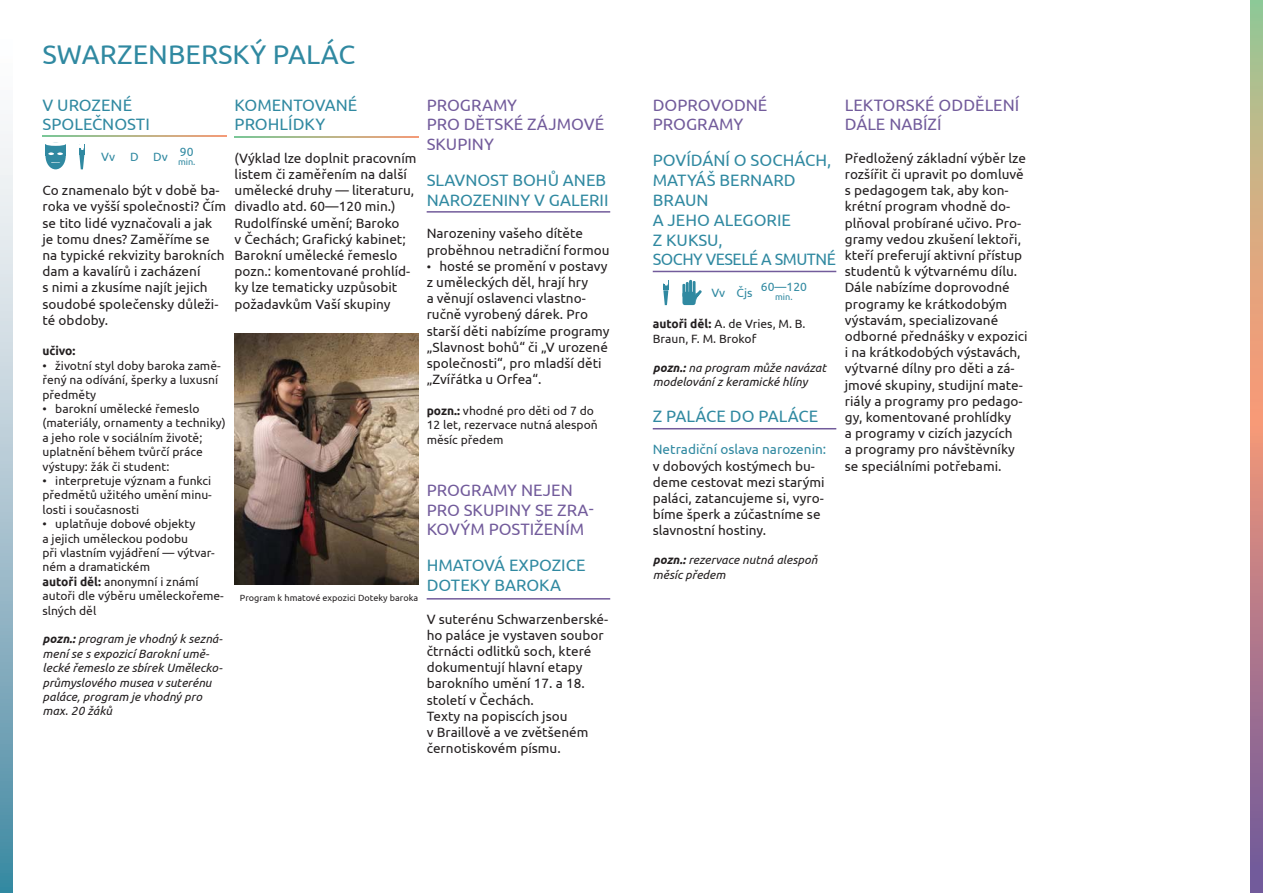
<style>
.page{position:relative;width:1263px;height:893px;background:#fff}
.page>*{position:absolute;margin:0;border:0;box-sizing:border-box;transform-origin:0 0}
.t1{font:27px "Ubuntu";color:#3089a1}
.t2{font:16.5px/19.8px "Ubuntu";color:#3089a1}
.t3{font:16.5px/19.8px "Ubuntu";color:#725b9b}
.t4{font:13.5px/16.2px "Ubuntu";color:#231f20}
.t5{font:13.5px "Ubuntu";color:#3089a1}
.t6{font:12px/14.4px "Ubuntu";color:#231f20}
.t7{font:italic 12px/14.4px "Ubuntu";color:#231f20}
.t8{font:12px "Ubuntu";color:#3089a1}
.t9{font:700 12px "Ubuntu";letter-spacing:-.005em;color:#231f20}
.t10{font:9px "Ubuntu";color:#231f20}
.t11{font:9px "Ubuntu";color:#3089a1}
.s1{font-weight:700}
.s2{font-size:12px}
</style>
<div class="page">
<svg style="left:43px;top:135px;width:183px;height:1px"></svg>
<div style="left:46px;top:142px;width:20px;height:27px;background:#3089a1;border-radius:50%"></div>
<div style="left:46px;top:144px;width:20px;height:12px;background:#3089a1"></div>
<svg style="left:46px;top:142px;width:20px;height:4px"></svg>
<svg style="left:48px;top:152px;width:15px;height:3px"></svg>
<svg style="left:0;top:131px;width:13px;height:762px;background:#a5c2cf"></svg>
<svg style="left:79px;top:144px;width:5px;height:25px"></svg>
<svg style="left:235px;top:136px;width:183px;height:2px"></svg>
<hr style="left:427px;top:211px;width:183px;height:2px;background:#725b9b">
<hr style="left:427px;top:598px;width:183px;height:2px;background:#725b9b">
<hr style="left:653px;top:271px;width:183px;height:1px;background:#725b9b">
<svg style="left:663px;top:283px;width:5px;height:22px"></svg>
<div style="left:689px;top:280px;width:3px;height:14px;border:2px solid #3089a1"></div>
<div style="left:682px;top:292px;width:14px;height:13px;border:4px solid #3089a1"></div>
<svg style="left:682px;top:281px;width:20px;height:22px"></svg>
<hr style="left:653px;top:428px;width:183px;height:1px;background:#725b9b">
<svg style="left:1250px;top:0;width:13px;height:893px;background:#bc9188"></svg>
<img style="left:235px;top:334px;width:183px;height:251px">
<h1 class="t1" style="left:43px;top:39px;width:314px">SWARZENBERSKÝ PALÁC</h1>
<p class="t2" style="left:43px;top:95px;width:109px">V UROZENÉ<br>SPOLEČNOSTI</p>
<p class="t8" style="left:101px;top:150px;width:68px">Vv D Dv</p>
<p class="t8" style="left:180px;top:144px;width:15px">90</p>
<p class="t11" style="left:178px;top:156px;width:19px">min.</p>
<p class="t4" style="left:43px;top:182px;width:185px">Co znamenalo být v době ba&shy;roka ve vyšší společnosti? Čím se tito lidé vyznačovali a jak je tomu dnes? Zaměříme se na typické rekvizity barokních dam a kavalírů i zacházení<br>s nimi a zkusíme najít jejich soudobé společensky důleži&shy;té obdoby.</p>
<p class="t9" style="left:43px;top:344px;width:35px">učivo:</p>
<p class="t6" style="left:43px;top:358px;width:180px">• životní styl doby baroka zamě&shy;řený na odívání, šperky a luxusní předměty</p>
<p class="t6" style="left:43px;top:401px;width:185px">• barokní umělecké řemeslo (materiály, ornamenty a techniky) a jeho role v sociálním životě; uplatnění během tvůrčí práce výstupy: žák či student:</p>
<p class="t6" style="left:43px;top:473px;width:171px;text-align:justify">• interpretuje význam a funkci předmětů užitého umění minu&shy;losti i současnosti</p>
<p class="t6" style="left:43px;top:517px;width:183px">• uplatňuje dobové objekty<br>a jejich uměleckou podobu<br>při vlastním vyjádření — výtvar&shy;ném a dramatickém<br><span class="s1">autoři děl:</span> anonymní i známí autoři dle výběru uměleckořeme&shy;slných děl</p>
<p class="t7" style="left:43px;top:632px;width:182px"><span class="s1">pozn.:</span> program je vhodný k sezná&shy;mení se s expozicí Barokní umě&shy;lecké řemeslo ze sbírek Umělecko&shy;průmyslového musea v suterénu paláce, program je vhodný pro max. 20 žáků</p>
<p class="t2" style="left:235px;top:95px;width:124px">KOMENTOVANÉ<br>PROHLÍDKY</p>
<p class="t4" style="left:235px;top:150px;width:183px">(Výklad lze doplnit pracovním listem či zaměřením na další umělecké druhy — literaturu, divadlo atd. 60—120 min.)<br>Rudolfínské umění; Baroko<br>v Čechách; Grafický kabinet;<br>Barokní umělecké řemeslo pozn.: komentované prohlíd&shy;ky lze tematicky uzpůsobit požadavkům Vaší skupiny</p>
<p class="t10" style="left:240px;top:592px;width:180px">Program k hmatové expozici Doteky baroka</p>
<p class="t3" style="left:427px;top:95px;width:179px">PROGRAMY<br>PRO DĚTSKÉ ZÁJMOVÉ<br>SKUPINY</p>
<p class="t2" style="left:427px;top:170px;width:183px">SLAVNOST BOHŮ ANEB<br>NAROZENINY V GALERII</p>
<p class="t4" style="left:427px;top:225px;width:185px">Narozeniny vašeho dítěte proběhnou netradiční formou</p>
<p class="t4" style="left:427px;top:258px;width:184px"><span class="s2">•</span> hosté se promění v postavy z uměleckých děl, hrají hry<br>a věnují oslavenci vlastno&shy;ručně vyrobený dárek. Pro starší děti nabízíme programy „Slavnost bohů“ či „V urozené společnosti“, pro mladší děti „Zvířátka u Orfea“.</p>
<p class="t6" style="left:427px;top:403px;width:173px"><span class="s1">pozn.:</span> vhodné pro děti od 7 do<br>12 let, rezervace nutná alespoň měsíc předem</p>
<p class="t3" style="left:427px;top:480px;width:168px">PROGRAMY NEJEN<br>PRO SKUPINY SE ZRA-<br>KOVÝM POSTIŽENÍM</p>
<p class="t2" style="left:427px;top:555px;width:160px">HMATOVÁ EXPOZICE<br>DOTEKY BAROKA</p>
<p class="t4" style="left:427px;top:610px;width:183px">V suterénu Schwarzenberské&shy;ho paláce je vystaven soubor čtrnácti odlitků soch, které dokumentují hlavní etapy barokního umění 17. a 18. století v Čechách.<br>Texty na popiscích jsou<br>v Braillově a ve zvětšeném černotiskovém písmu.</p>
<p class="t3" style="left:653px;top:95px;width:116px">DOPROVODNÉ<br>PROGRAMY</p>
<p class="t2" style="left:653px;top:150px;width:185px">POVÍDÁNÍ O SOCHÁCH,<br>MATYÁŠ BERNARD<br>BRAUN<br>A JEHO ALEGORIE<br>Z KUKSU,<br>SOCHY VESELÉ A SMUTNÉ</p>
<p class="t8" style="left:711px;top:280px;width:97px">Vv Čjs 60—120</p>
<p class="t11" style="left:775px;top:292px;width:19px">min.</p>
<p class="t6" style="left:653px;top:317px;width:154px"><span class="s1">autoři děl:</span> A. de Vries, M. B.<br>Braun, F. M. Brokof</p>
<p class="t7" style="left:653px;top:360px;width:175px"><span class="s1">pozn.:</span> na program může navázat modelování z keramické hlíny</p>
<p class="t2" style="left:653px;top:406px;width:167px">Z PALÁCE DO PALÁCE</p>
<p class="t5" style="left:653px;top:442px;width:175px">Netradiční oslava narozenin:</p>
<p class="t4" style="left:653px;top:457px;width:174px">v dobových kostýmech bu&shy;deme cestovat mezi starými paláci, zatancujeme si, vyro&shy;bíme šperk a zúčastníme se slavnostní hostiny.</p>
<p class="t7" style="left:653px;top:553px;width:166px"><span class="s1">pozn.:</span> rezervace nutná alespoň měsíc předem</p>
<p class="t3" style="left:845px;top:95px;width:176px">LEKTORSKÉ ODDĚLENÍ<br>DÁLE NABÍZÍ</p>
<p class="t4" style="left:845px;top:150px;width:184px">Předložený základní výběr lze rozšířit či upravit po domluvě s pedagogem tak, aby kon&shy;krétní program vhodně do&shy;plňoval probírané učivo. Pro&shy;gramy vedou zkušení lektoři, kteří preferují aktivní přístup studentů k výtvarnému dílu.<br>Dále nabízíme doprovodné programy ke krátkodobým výstavám, specializované odborné přednášky v expozici i na krátkodobých výstavách, výtvarné dílny pro děti a zá&shy;jmové skupiny, studijní mate&shy;riály a programy pro pedago&shy;gy, komentované prohlídky<br>a programy v cizích jazycích<br>a programy pro návštěvníky se speciálními potřebami.</p>
</div>
